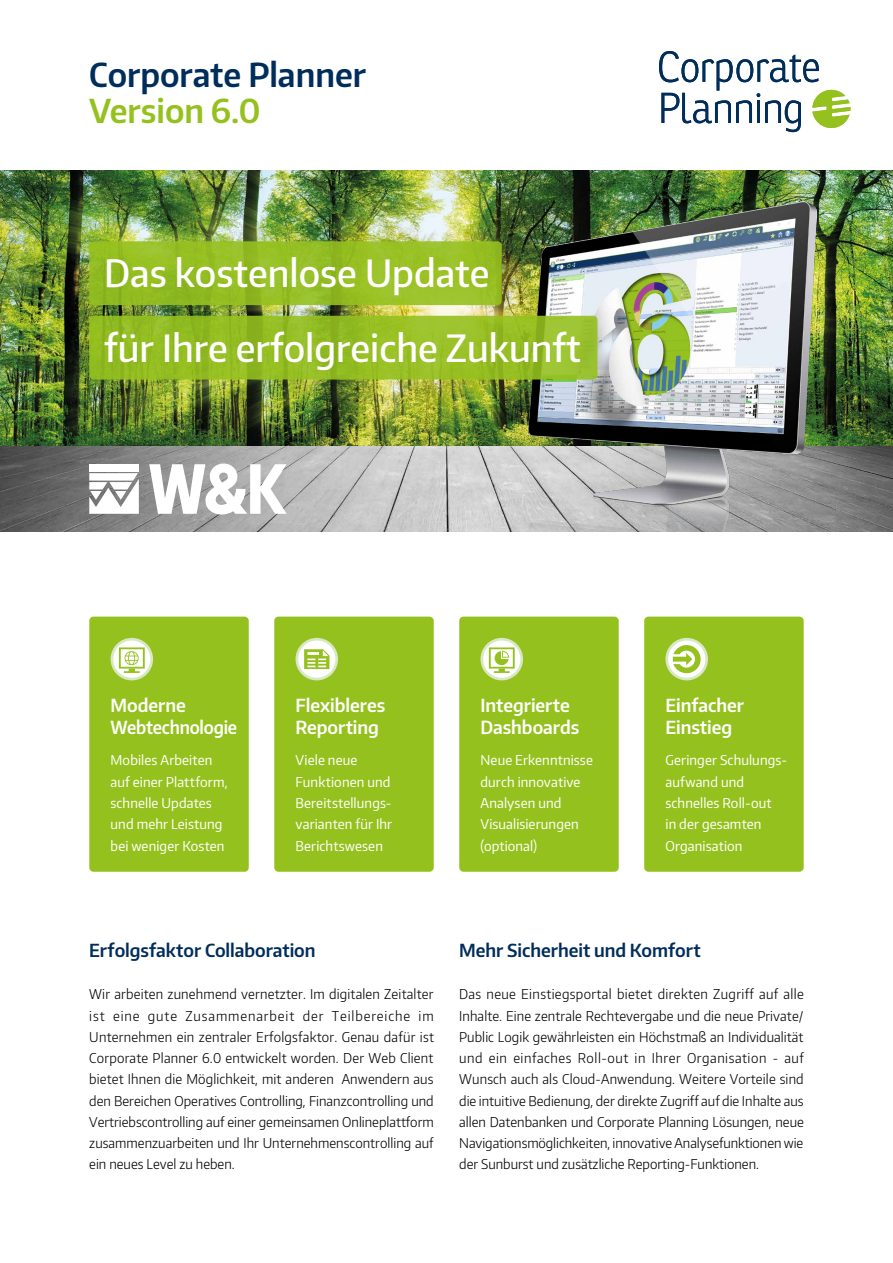
<style>
.page{position:relative;width:893px;height:1263px;background:#fff}
.page>*{position:absolute;margin:0;border:0;box-sizing:border-box;transform-origin:0 0}
.t1{font:37.5px/74.4px "Encode CP Medium";color:#fff}
.t2{font:700 33px "Encode CP Semi";color:#012d5b}
.t3{font:700 33px "Encode CP Semi";color:#95c11f}
.t4{font:700 18px/21.3px "Encode CP Semi";letter-spacing:-.005em;color:#fff}
.t5{font:700 18px "Encode CP Semi";color:#012d5b}
.t6{font:13.5px/21.3px "Encode CP Light";color:#000;text-align:justify}
.t7{font:13.5px/21.3px "Encode CP Regular";letter-spacing:.01em;color:#fff}
</style>
<div class="page">
<img style="left:0;top:170px;width:893px;height:361px">
<img style="left:528px;top:202px;width:288px;height:329px">
<div style="left:89px;top:241px;width:413px;height:64px;background:#95c11f;border-radius:4px"></div>
<svg style="left:89px;top:316px;width:508px;height:63px;background:#94bd24"></svg>
<svg style="left:659px;top:51px;width:191px;height:81px"></svg>
<div style="left:89px;top:617px;width:160px;height:255px;background:#95c11f;border-radius:4px"></div>
<div style="left:274px;top:617px;width:160px;height:255px;background:#95c11f;border-radius:4px"></div>
<svg style="left:296px;top:638px;width:42px;height:42px"></svg>
<div style="left:298px;top:640px;width:37px;height:38px;background:#fff;border-radius:50%"></div>
<div style="left:459px;top:617px;width:160px;height:255px;background:#95c11f;border-radius:4px"></div>
<div style="left:644px;top:617px;width:160px;height:255px;background:#95c11f;border-radius:4px"></div>
<svg style="left:665px;top:638px;width:43px;height:42px"></svg>
<div style="left:668px;top:640px;width:37px;height:38px;background:#fff;border-radius:50%"></div>
<svg style="left:480px;top:638px;width:43px;height:42px"></svg>
<div style="left:483px;top:640px;width:37px;height:38px;background:#fff;border-radius:50%"></div>
<svg style="left:489px;top:647px;width:26px;height:26px"></svg>
<svg style="left:304px;top:649px;width:25px;height:20px"></svg>
<svg style="left:111px;top:638px;width:42px;height:42px"></svg>
<div style="left:113px;top:640px;width:37px;height:38px;background:#fff;border-radius:50%"></div>
<svg style="left:119px;top:647px;width:26px;height:26px"></svg>
<svg style="left:673px;top:645px;width:28px;height:28px"></svg>
<svg style="left:149px;top:461px;width:138px;height:53px"></svg>
<div style="left:89px;top:464px;width:50px;height:8px;background:#fff"></div>
<svg style="left:89px;top:473px;width:50px;height:41px"></svg>
<h2 class="t2" style="left:89px;top:53px;width:278px">Corporate Planner</h2>
<h2 class="t3" style="left:89px;top:89px;width:173px">Version 6.0</h2>
<h1 class="t1" style="left:104px;top:235px;width:478px">Das kostenlose Update<br>für Ihre erfolgreiche Zukunft</h1>
<h3 class="t4" style="left:111px;top:694px;width:128px">Moderne<br>Webtechnologie</h3>
<p class="t7" style="left:111px;top:749px;width:119px">Mobiles Arbeiten auf einer Plattform, schnelle Updates und mehr Leistung bei weniger Kosten</p>
<h3 class="t4" style="left:296px;top:694px;width:91px">Flexibleres<br>Reporting</h3>
<p class="t7" style="left:296px;top:749px;width:98px">Viele neue<br>Funktionen und<br>Bereitstellungs&shy;varianten für Ihr<br>Berichtswesen</p>
<h3 class="t4" style="left:480px;top:694px;width:100px">Integrierte<br>Dashboards</h3>
<p class="t7" style="left:480px;top:749px;width:114px">Neue Erkenntnisse durch innovative<br>Analysen und<br>Visualisierungen (optional)</p>
<h3 class="t4" style="left:665px;top:694px;width:80px">Einfacher<br>Einstieg</h3>
<p class="t7" style="left:665px;top:749px;width:121px">Geringer Schulungs&shy;aufwand und schnelles Roll-out in der gesamten<br>Organisation</p>
<h3 class="t5" style="left:89px;top:938px;width:228px">Erfolgsfaktor Collaboration</h3>
<p class="t6" style="left:89px;top:983px;width:346px">Wir arbeiten zunehmend vernetzter. Im digitalen Zeitalter ist eine gute Zusammenarbeit der Teilbereiche im Unternehmen ein zentraler Erfolgsfaktor. Genau dafür ist Corporate Planner 6.0 entwickelt worden. Der Web Client bietet Ihnen die Möglichkeit, mit anderen Anwendern aus den Bereichen Operatives Controlling, Finanzcontrolling und Vertriebscontrolling auf einer gemeinsamen Onlineplattform zusammenzuarbeiten und Ihr Unternehmenscontrolling auf ein neues Level zu heben.</p>
<h3 class="t5" style="left:459px;top:938px;width:243px">Mehr Sicherheit und Komfort</h3>
<p class="t6" style="left:459px;top:983px;width:346px">Das neue Einstiegsportal bietet direkten Zugriff auf alle Inhalte. Eine zentrale Rechtevergabe und die neue Private/ Public Logik gewährleisten ein Höchstmaß an Individualität und ein einfaches Roll-out in Ihrer Organisation - auf Wunsch auch als Cloud-Anwendung. Weitere Vorteile sind die intuitive Bedienung, der direkte Zugriff auf die Inhalte aus allen Datenbanken und Corporate Planning Lösungen, neue Navigationsmöglichkeiten, innovative Analysefunktionen wie der Sunburst und zusätzliche Reporting-Funktionen.</p>
</div>
